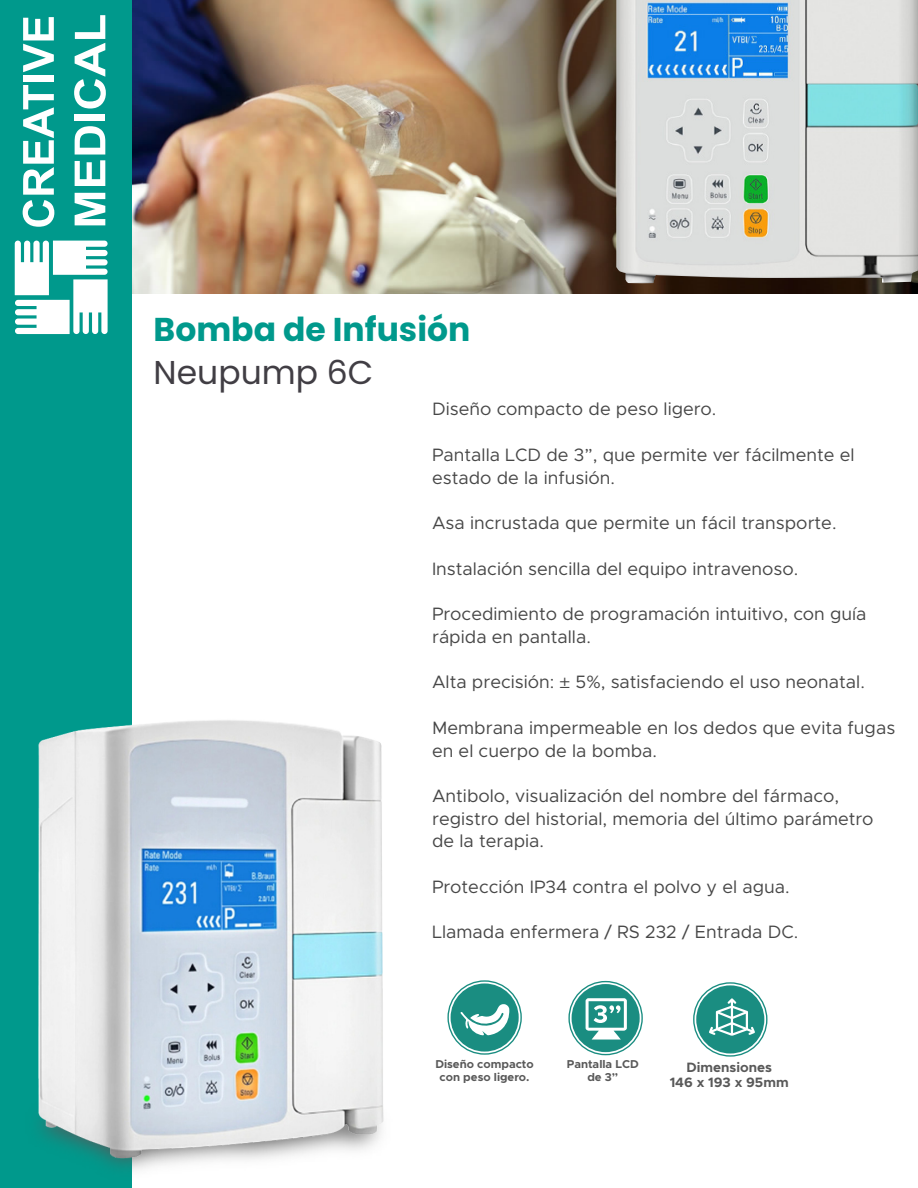
<style>
.page{position:relative;width:918px;height:1188px;background:#fff}
.page>*{position:absolute;margin:0;border:0;box-sizing:border-box;transform-origin:0 0}
.t1{font:700 33px "Poppins";color:#00998c}
.t2{font:33px "Poppins";color:#413e44}
.t3{font:18px/22.8px "Metropolis";color:#474747}
.t4{font:700 13.65px/15.6px "Metropolis";color:#595959;text-align:center}
.t5{font:700 11.55px/13.2px "Metropolis";color:#595959;text-align:center}
.s1{font-family:"Myriad Pro"}
</style>
<div class="page">
<img style="left:132px;top:0;width:786px;height:293px">
<img style="left:616px;top:0;width:302px;height:283px">
<div style="left:0;top:0;width:132px;height:1188px;background:#00998c"></div>
<svg style="left:15px;top:241px;width:93px;height:93px"></svg>
<svg style="left:23px;top:85px;width:31px;height:142px"></svg>
<div style="left:23px;top:75px;width:31px;height:6px;background:#fff"></div>
<svg style="left:23px;top:17px;width:31px;height:55px"></svg>
<svg style="left:75px;top:193px;width:30px;height:32px"></svg>
<svg style="left:75px;top:126px;width:30px;height:60px"></svg>
<div style="left:75px;top:114px;width:30px;height:7px;background:#fff"></div>
<svg style="left:74px;top:15px;width:32px;height:94px"></svg>
<img style="left:38px;top:720px;width:346px;height:451px">
<div style="left:572px;top:984px;width:68px;height:68px;background:#1a8d81;border-radius:50%"></div>
<div style="left:568px;top:981px;width:75px;height:74px;border:1px solid #1a8d81;border-radius:50%"></div>
<svg style="left:586px;top:998px;width:41px;height:42px"></svg>
<div style="left:696px;top:985px;width:68px;height:69px;background:#1a8d81;border-radius:50%"></div>
<div style="left:693px;top:982px;width:74px;height:75px;border:1px solid #1a8d81;border-radius:50%"></div>
<svg style="left:709px;top:998px;width:46px;height:38px"></svg>
<div style="left:451px;top:983px;width:68px;height:69px;background:#1a8d81;border-radius:50%"></div>
<div style="left:447px;top:980px;width:75px;height:75px;border:1px solid #1a8d81;border-radius:50%"></div>
<svg style="left:461px;top:1004px;width:48px;height:31px"></svg>
<h1 class="t1" style="left:154px;top:310px;width:318px">Bomba de Infusión</h1>
<h1 class="t2" style="left:154px;top:353px;width:221px">Neupump 6C</h1>
<p class="t3" style="left:432px;top:398px;width:286px">Diseño compacto de peso ligero.</p>
<p class="t3" style="left:432px;top:443px;width:424px">Pantalla LCD de 3”, que permite ver fácilmente el estado de la infusión.</p>
<p class="t3" style="left:432px;top:512px;width:406px">Asa incrustada que permite un fácil transporte.</p>
<p class="t3" style="left:432px;top:557px;width:368px">Instalación sencilla del equipo intravenoso.</p>
<p class="t3" style="left:432px;top:602px;width:436px">Procedimiento de programación intuitivo, con guía rápida en pantalla.</p>
<p class="t3" style="left:432px;top:671px;width:434px">Alta precisión: <span class="s1">±</span> 5%, satisfaciendo el uso neonatal.</p>
<p class="t3" style="left:432px;top:716px;width:465px">Membrana impermeable en los dedos que evita fugas en el cuerpo de la bomba.</p>
<p class="t3" style="left:432px;top:784px;width:443px">Antibolo, visualización del nombre del fármaco, registro del historial, memoria del último parámetro de la terapia.</p>
<p class="t3" style="left:432px;top:875px;width:359px">Protección IP34 contra el polvo y el agua.</p>
<p class="t3" style="left:432px;top:921px;width:368px">Llamada enfermera / RS 232 / Entrada DC.</p>
<p class="t5" style="left:435px;top:1057px;width:100px">Diseño compacto con peso ligero.</p>
<p class="t5" style="left:567px;top:1058px;width:74px">Pantalla LCD de 3”</p>
<p class="t4" style="left:670px;top:1059px;width:120px">Dimensiones<br>146 x 193 x 95mm</p>
</div>
